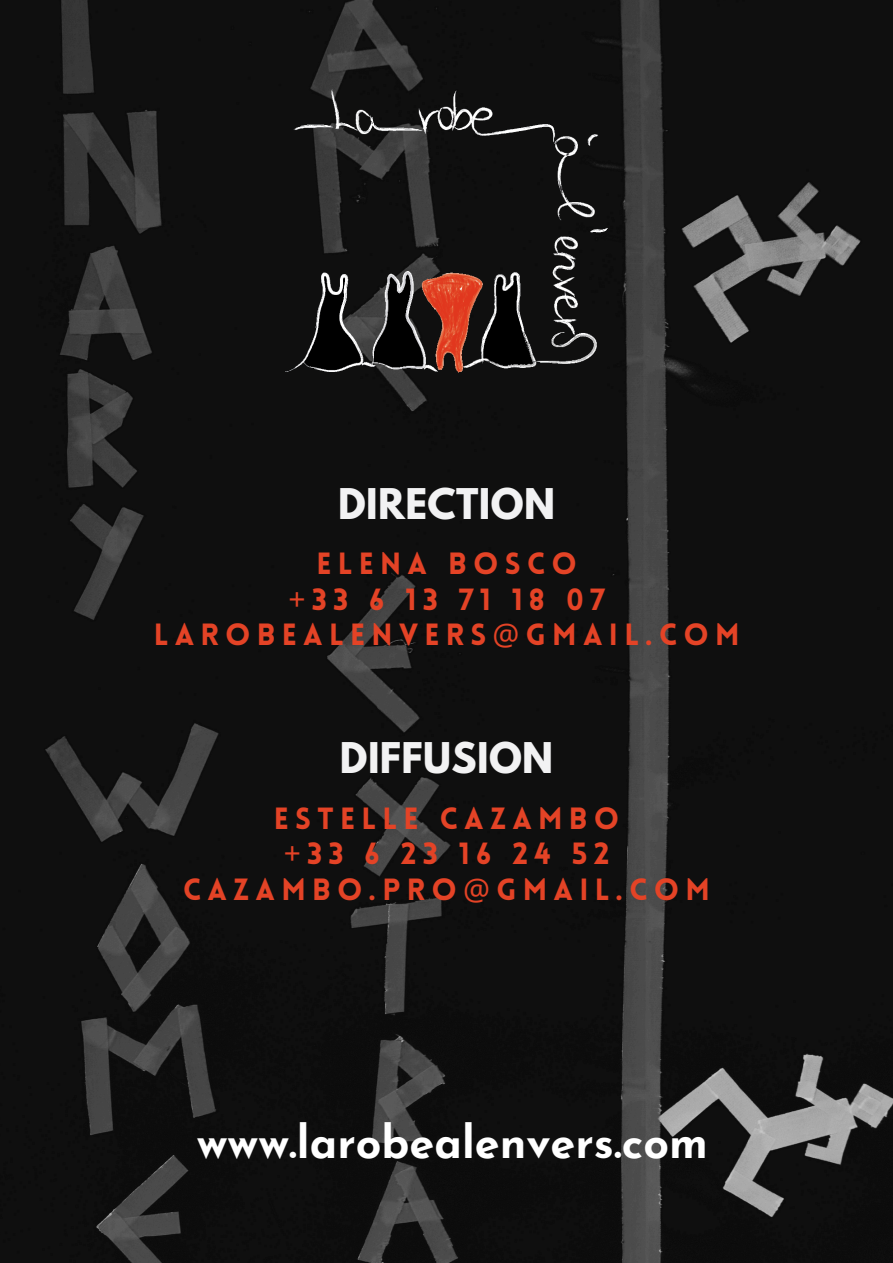
<style>
.page{position:relative;width:893px;height:1263px;background:#fff}
.page>*{position:absolute;margin:0;border:0;box-sizing:border-box;transform-origin:0 0}
.t1{font:700 45px "Josefin Sans";color:#fff}
.t2{font:700 37.5px "League Spartan";letter-spacing:.01em;color:#f2f2f3}
.t3{font:900 30px/35.4px "Lovelo";letter-spacing:.21em;color:#e44326;text-align:center}
.s1{font-family:"Noto Sans";font-weight:400}
</style>
<div class="page">
<img style="left:0;top:0;width:893px;height:1263px">
<img style="left:286px;top:89px;width:321px;height:284px">
<h2 class="t2" style="left:338px;top:485px;width:218px">DIRECTION</h2>
<h3 class="t3" style="left:154px;top:549px;width:587px">ELENA BOSCO<br><span class="s1">+</span>33 6 13 71 18 07<br>LAROBEALENVERS<span class="s1">@</span>GMAIL.COM</h3>
<h3 class="t2" style="left:340px;top:740px;width:215px">DIFFUSION</h3>
<h1 class="t3" style="left:183px;top:804px;width:528px">ESTELLE CAZAMBO<br><span class="s1">+</span>33 6 23 16 24 52<br>CAZAMBO.PRO<span class="s1">@</span>GMAIL.COM</h1>
<h2 class="t1" style="left:197px;top:1124px;width:512px">www.larobealenvers.com</h2>
</div>
